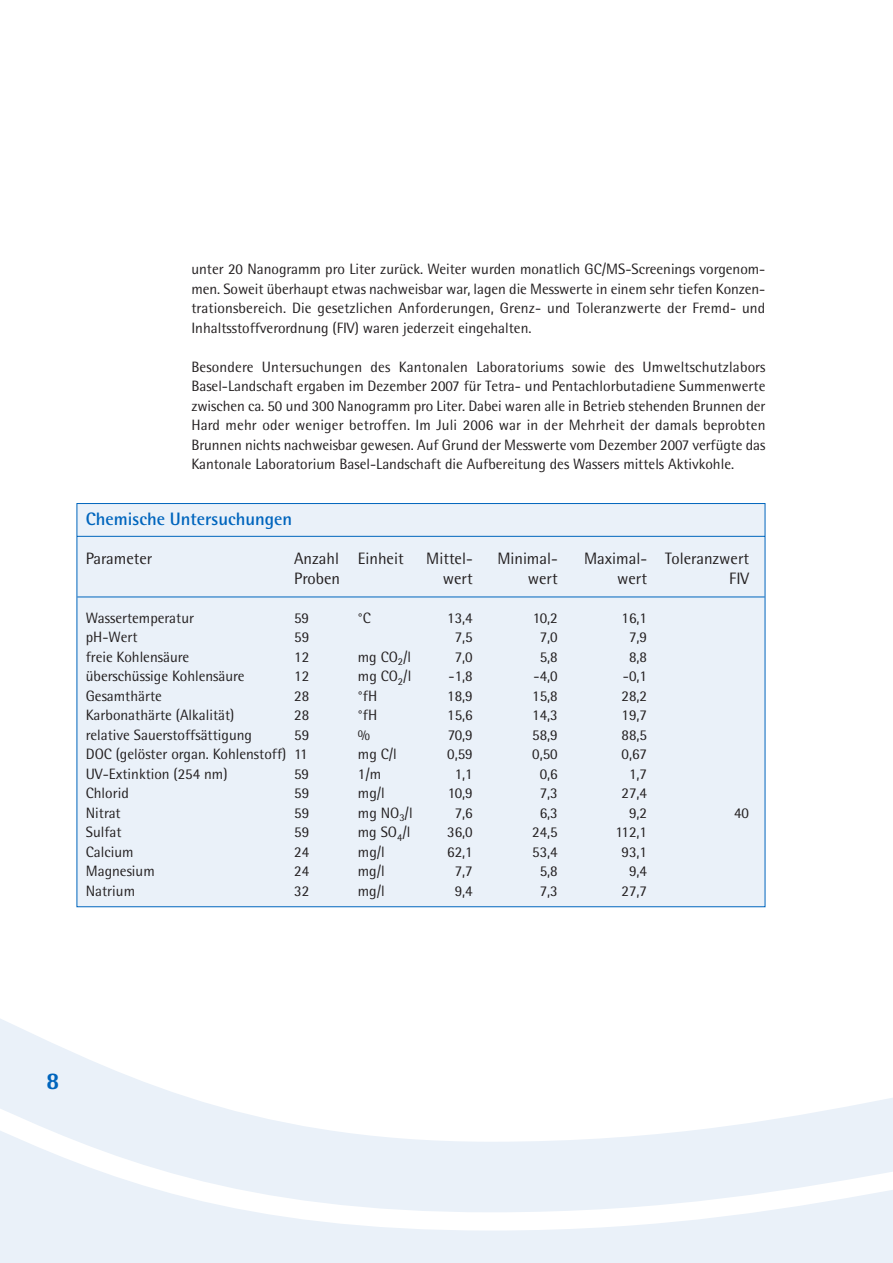
<style>
.page{position:relative;width:893px;height:1263px;background:#fff}
.page>*{position:absolute;margin:0;border:0;box-sizing:border-box;transform-origin:0 0}
.t1{font:800 24px "Rotis Semi Sans";color:#0065bd}
.t2{font:700 18px "Rotis Semi Sans";color:#0065bd}
.t3{font:16.5px "Rotis Semi Sans";color:#231f20}
.t4{font:15px/19.5px "Rotis Semi Sans";color:#231f20;text-align:justify}
</style>
<div class="page">
<svg style="left:0;top:1019px;width:893px;height:101px"></svg>
<svg style="left:0;top:1120px;width:893px;height:143px;fill:#eaf1f9"></svg>
<svg style="left:76px;top:503px;width:690px;height:404px;background:#dde9f5"></svg>
<hr style="left:77px;top:597px;width:688px;height:1px;background:#0065bd">
<p class="t4" style="left:191px;top:261px;width:576px">unter 20 Nanogramm pro Liter zurück. Weiter wurden monatlich GC/MS-Screenings vorgenom&shy;men. Soweit überhaupt etwas nachweisbar war, lagen die Messwerte in einem sehr tiefen Konzen&shy;trationsbereich. Die gesetzlichen Anforderungen, Grenz- und Toleranzwerte der Fremd- und Inhaltsstoffverordnung (FIV) waren jederzeit eingehalten.</p>
<p class="t4" style="left:191px;top:358px;width:576px">Besondere Untersuchungen des Kantonalen Laboratoriums sowie des Umweltschutzlabors Basel-Landschaft ergaben im Dezember 2007 für Tetra- und Pentachlorbutadiene Summenwerte zwischen ca. 50 und 300 Nanogramm pro Liter. Dabei waren alle in Betrieb stehenden Brunnen der Hard mehr oder weniger betroffen. Im Juli 2006 war in der Mehrheit der damals beprobten Brunnen nichts nachweisbar gewesen. Auf Grund der Messwerte vom Dezember 2007 verfügte das Kantonale Laboratorium Basel-Landschaft die Aufbereitung des Wassers mittels Aktivkohle.</p>
<p class="t2" style="left:86px;top:513px;width:208px">Chemische Untersuchungen</p>
<p class="t3" style="left:86px;top:553px;width:68px">Parameter</p>
<p class="t3" style="left:294px;top:553px;width:111px">Anzahl Einheit</p>
<p class="t3" style="left:426px;top:553px;width:48px">Mittel-</p>
<p class="t3" style="left:497px;top:553px;width:62px">Minimal-</p>
<p class="t3" style="left:584px;top:553px;width:167px">Maximal- Toleranzwert</p>
<p class="t3" style="left:294px;top:572px;width:47px">Proben</p>
<p class="t3" style="left:443px;top:572px;width:31px">wert</p>
<p class="t3" style="left:528px;top:572px;width:31px">wert</p>
<p class="t3" style="left:617px;top:572px;width:31px">wert</p>
<p class="t3" style="left:729px;top:572px;width:21px">FIV</p>
<p class="t4" style="left:86px;top:609px;width:110px">Wassertemperatur</p>
<p class="t4" style="left:294px;top:609px;width:17px">59</p>
<p class="t4" style="left:358px;top:609px;width:15px">°C</p>
<p class="t4" style="left:447px;top:609px;width:27px">13,4</p>
<p class="t4" style="left:533px;top:609px;width:27px">10,2</p>
<p class="t4" style="left:621px;top:609px;width:27px">16,1</p>
<p class="t4" style="left:86px;top:629px;width:53px">pH-Wert</p>
<p class="t4" style="left:294px;top:629px;width:17px">59</p>
<p class="t4" style="left:455px;top:629px;width:20px">7,5</p>
<p class="t4" style="left:540px;top:629px;width:20px">7,0</p>
<p class="t4" style="left:629px;top:629px;width:20px">7,9</p>
<p class="t4" style="left:86px;top:648px;width:105px">freie Kohlensäure</p>
<p class="t4" style="left:294px;top:648px;width:17px">12</p>
<p class="t4" style="left:358px;top:648px;width:55px">mg CO<sub>2</sub>/l</p>
<p class="t4" style="left:455px;top:648px;width:20px">7,0</p>
<p class="t4" style="left:540px;top:648px;width:20px">5,8</p>
<p class="t4" style="left:629px;top:648px;width:20px">8,8</p>
<p class="t4" style="left:86px;top:668px;width:160px">überschüssige Kohlensäure</p>
<p class="t4" style="left:294px;top:668px;width:17px">12</p>
<p class="t4" style="left:358px;top:668px;width:55px">mg CO<sub>2</sub>/l</p>
<p class="t4" style="left:449px;top:668px;width:26px">-1,8</p>
<p class="t4" style="left:534px;top:668px;width:26px">-4,0</p>
<p class="t4" style="left:623px;top:668px;width:26px">-0,1</p>
<p class="t4" style="left:86px;top:687px;width:78px">Gesamthärte</p>
<p class="t4" style="left:294px;top:687px;width:17px">28</p>
<p class="t4" style="left:358px;top:687px;width:21px">°fH</p>
<p class="t4" style="left:447px;top:687px;width:27px">18,9</p>
<p class="t4" style="left:532px;top:687px;width:27px">15,8</p>
<p class="t4" style="left:621px;top:687px;width:27px">28,2</p>
<p class="t4" style="left:86px;top:707px;width:150px">Karbonathärte (Alkalität)</p>
<p class="t4" style="left:294px;top:707px;width:17px">28</p>
<p class="t4" style="left:358px;top:707px;width:21px">°fH</p>
<p class="t4" style="left:447px;top:707px;width:27px">15,6</p>
<p class="t4" style="left:532px;top:707px;width:27px">14,3</p>
<p class="t4" style="left:621px;top:707px;width:27px">19,7</p>
<p class="t4" style="left:86px;top:726px;width:168px">relative Sauerstoffsättigung</p>
<p class="t4" style="left:294px;top:726px;width:17px">59</p>
<p class="t4" style="left:358px;top:726px;width:14px">%</p>
<p class="t4" style="left:448px;top:726px;width:27px">70,9</p>
<p class="t4" style="left:532px;top:726px;width:27px">58,9</p>
<p class="t4" style="left:621px;top:726px;width:27px">88,5</p>
<p class="t4" style="left:86px;top:746px;width:223px">DOC (gelöster organ. Kohlenstoff) 11</p>
<p class="t4" style="left:358px;top:746px;width:40px">mg C/l</p>
<p class="t4" style="left:447px;top:746px;width:27px">0,59</p>
<p class="t4" style="left:532px;top:746px;width:27px">0,50</p>
<p class="t4" style="left:621px;top:746px;width:27px">0,67</p>
<p class="t4" style="left:86px;top:765px;width:143px">UV-Extinktion (254 nm)</p>
<p class="t4" style="left:294px;top:765px;width:17px">59</p>
<p class="t4" style="left:358px;top:765px;width:25px">1/m</p>
<p class="t4" style="left:455px;top:765px;width:20px">1,1</p>
<p class="t4" style="left:540px;top:765px;width:20px">0,6</p>
<p class="t4" style="left:629px;top:765px;width:20px">1,7</p>
<p class="t4" style="left:86px;top:785px;width:45px">Chlorid</p>
<p class="t4" style="left:294px;top:785px;width:17px">59</p>
<p class="t4" style="left:358px;top:785px;width:28px">mg/l</p>
<p class="t4" style="left:448px;top:785px;width:27px">10,9</p>
<p class="t4" style="left:540px;top:785px;width:20px">7,3</p>
<p class="t4" style="left:621px;top:785px;width:27px">27,4</p>
<p class="t4" style="left:86px;top:804px;width:36px">Nitrat</p>
<p class="t4" style="left:294px;top:804px;width:17px">59</p>
<p class="t4" style="left:358px;top:804px;width:56px">mg NO<sub>3</sub>/l</p>
<p class="t4" style="left:455px;top:804px;width:20px">7,6</p>
<p class="t4" style="left:540px;top:804px;width:20px">6,3</p>
<p class="t4" style="left:629px;top:804px;width:20px">9,2</p>
<p class="t4" style="left:734px;top:804px;width:17px">40</p>
<p class="t4" style="left:86px;top:824px;width:37px">Sulfat</p>
<p class="t4" style="left:294px;top:824px;width:17px">59</p>
<p class="t4" style="left:358px;top:824px;width:54px">mg SO<sub>4</sub>/l</p>
<p class="t4" style="left:447px;top:824px;width:27px">36,0</p>
<p class="t4" style="left:532px;top:824px;width:27px">24,5</p>
<p class="t4" style="left:616px;top:824px;width:33px">112,1</p>
<p class="t4" style="left:86px;top:843px;width:49px">Calcium</p>
<p class="t4" style="left:294px;top:843px;width:17px">24</p>
<p class="t4" style="left:358px;top:843px;width:28px">mg/l</p>
<p class="t4" style="left:447px;top:843px;width:27px">62,1</p>
<p class="t4" style="left:532px;top:843px;width:27px">53,4</p>
<p class="t4" style="left:621px;top:843px;width:27px">93,1</p>
<p class="t4" style="left:86px;top:863px;width:70px">Magnesium</p>
<p class="t4" style="left:294px;top:863px;width:17px">24</p>
<p class="t4" style="left:358px;top:863px;width:28px">mg/l</p>
<p class="t4" style="left:455px;top:863px;width:20px">7,7</p>
<p class="t4" style="left:540px;top:863px;width:20px">5,8</p>
<p class="t4" style="left:629px;top:863px;width:20px">9,4</p>
<p class="t4" style="left:86px;top:882px;width:51px">Natrium</p>
<p class="t4" style="left:294px;top:882px;width:17px">32</p>
<p class="t4" style="left:358px;top:882px;width:28px">mg/l</p>
<p class="t4" style="left:455px;top:882px;width:20px">9,4</p>
<p class="t4" style="left:540px;top:882px;width:20px">7,3</p>
<p class="t4" style="left:621px;top:882px;width:27px">27,7</p>
<h1 class="t1" style="left:46px;top:1073px;width:15px">8</h1>
</div>
